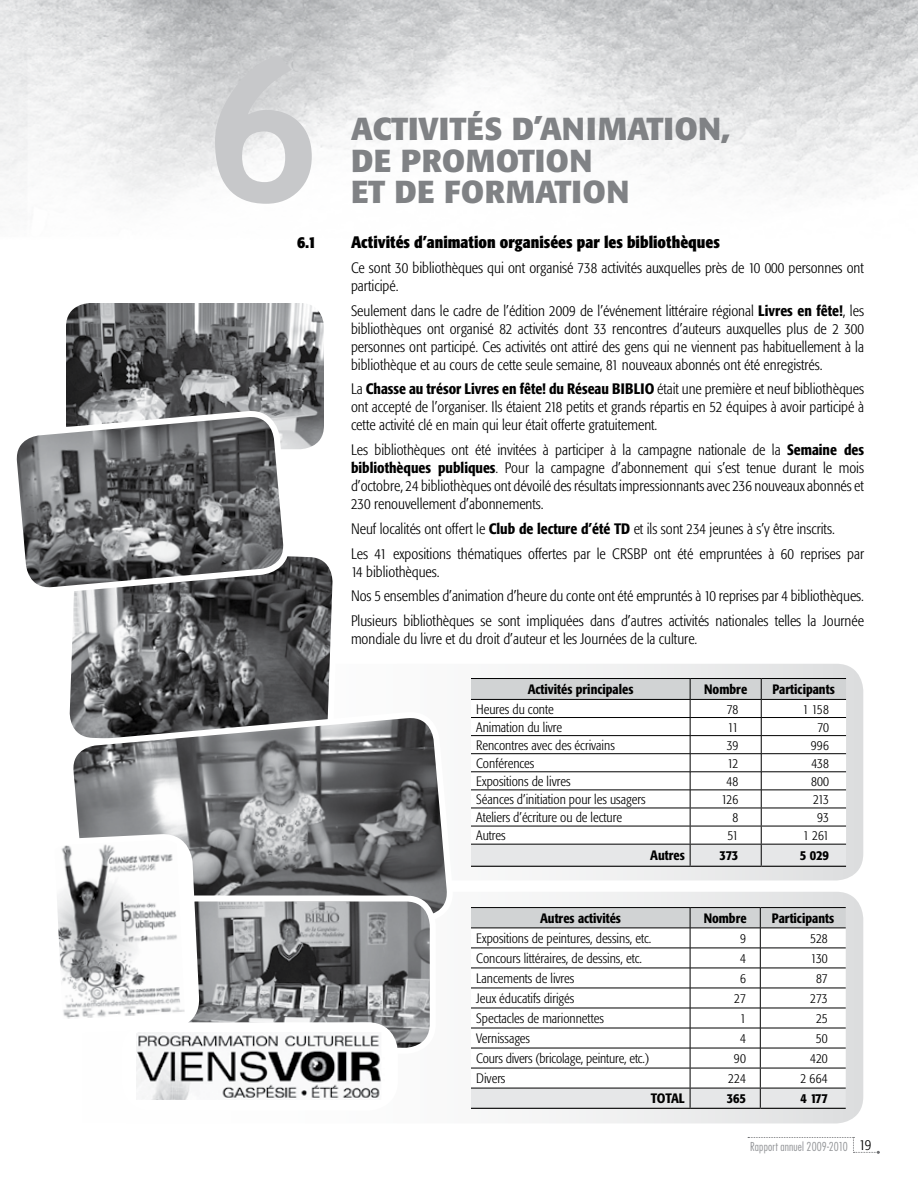
<style>
.page{position:relative;width:918px;height:1188px;background:#fff}
.page>*{position:absolute;margin:0;border:0;box-sizing:border-box;transform-origin:0 0}
.t1{font:700 31.5px/31.5px "Formata";color:#808285}
.t2{font:700 condensed 16.5px "Formata";color:#000}
.t3{font:300 condensed 15px/18px "Formata";color:#000}
.t4{font:300 condensed 13.5px "Formata";color:#000}
.t5{font:500 condensed 13.5px "Formata";color:#000}
.t6{font:300 condensed 12px "Futura";letter-spacing:.015em;color:#939598}
.s1{font-weight:500}
.s2{font-family:"Formata";font-size:15px;color:#000}
</style>
<div class="page">
<svg style="left:748px;top:1137px;width:132px;height:17px"></svg>
<img style="left:0;top:0;width:918px;height:202px">
<svg style="left:0;top:892px;width:863px;height:232px"></svg>
<svg style="left:0;top:664px;width:863px;height:216px"></svg>
<svg style="left:215px;top:56px;width:97px;height:148px"></svg>
<hr style="left:471px;top:866px;width:219px;height:1px;background:#000">
<hr style="left:690px;top:866px;width:71px;height:1px;background:#000">
<hr style="left:761px;top:866px;width:85px;height:1px;background:#000">
<hr style="left:471px;top:678px;width:219px;height:1px;background:#000">
<hr style="left:690px;top:678px;width:71px;height:1px;background:#000">
<hr style="left:761px;top:678px;width:85px;height:1px;background:#000">
<svg style="left:471px;top:679px;width:375px;height:187px"></svg>
<hr style="left:471px;top:1108px;width:219px;height:1px;background:#000">
<hr style="left:690px;top:1108px;width:70px;height:1px;background:#000">
<hr style="left:760px;top:1108px;width:86px;height:1px;background:#000">
<hr style="left:471px;top:907px;width:219px;height:1px;background:#000">
<hr style="left:690px;top:907px;width:70px;height:1px;background:#000">
<hr style="left:760px;top:907px;width:86px;height:1px;background:#000">
<svg style="left:471px;top:908px;width:375px;height:200px"></svg>
<svg style="left:61px;top:303px;width:281px;height:533px"></svg>
<svg style="left:12px;top:412px;width:276px;height:291px"></svg>
<svg style="left:68px;top:713px;width:384px;height:235px;background:#828385"></svg>
<img style="left:197px;top:898px;width:236px;height:153px">
<div style="left:166px;top:896px;width:270px;height:158px;border:6px solid #fff;border-radius:27px"></div>
<svg style="left:41px;top:836px;width:156px;height:288px"></svg>
<div style="left:125px;top:1025px;width:270px;height:83px;background:#fff;border-radius:27px"></div>
<img style="left:136px;top:1032px;width:245px;height:67px">
<div style="left:122px;top:1022px;width:276px;height:89px;border:6px solid #fff;border-radius:27px"></div>
<h1 class="t1" style="left:351px;top:113px;width:380px">ACTIVITÉS D’ANIMATION,<br>DE PROMOTION<br>ET DE FORMATION</h1>
<p class="t2" style="left:297px;top:232px;width:21px">6.1</p>
<p class="t2" style="left:351px;top:232px;width:370px">Activités d’animation organisées par les bibliothèques</p>
<p class="t3" style="left:351px;top:259px;width:514px">Ce sont 30 bibliothèques qui ont organisé 738 activités auxquelles près de 10 000 personnes ont participé.</p>
<p class="t3" style="left:351px;top:301px;width:515px;text-align:justify">Seulement dans le cadre de l’édition 2009 de l’événement littéraire régional <span class="s1">Livres en fête!</span>, les bibliothèques ont organisé 82 activités dont 33 rencontres d’auteurs auxquelles plus de 2 300 personnes ont participé. Ces activités ont attiré des gens qui ne viennent pas habituellement à la bibliothèque et au cours de cette seule semaine, 81 nouveaux abonnés ont été enregistrés.</p>
<p class="t3" style="left:351px;top:380px;width:515px;text-align:justify">La <span class="s1">Chasse au trésor Livres en fête! du Réseau BIBLIO</span> était une première et neuf bibliothèques ont accepté de l’organiser. Ils étaient 218 petits et grands répartis en 52 équipes à avoir participé à cette activité clé en main qui leur était offerte gratuitement.</p>
<p class="t3" style="left:351px;top:441px;width:515px;text-align:justify">Les bibliothèques ont été invitées à participer à la campagne nationale de la <span class="s1">Semaine des bibliothèques publiques</span>. Pour la campagne d’abonnement qui s’est tenue durant le mois d’octobre, 24 bibliothèques ont dévoilé des résultats impressionnants avec 236 nouveaux abonnés et 230 renouvellement d’abonnements.</p>
<p class="t3" style="left:351px;top:516px;width:515px;line-height:24.8px">Neuf localités ont offert le <span class="s1">Club de lecture d’été TD</span> et ils sont 234 jeunes à s’y être inscrits.<br>Les 41 expositions thématiques offertes par le CRSBP ont été empruntées à 60 reprises par</p>
<p class="t3" style="left:351px;top:559px;width:515px;line-height:24.8px">14 bibliothèques.<br>Nos 5 ensembles d’animation d’heure du conte ont été empruntés à 10 reprises par 4 bibliothèques.<br>Plusieurs bibliothèques se sont impliquées dans d’autres activités nationales telles la Journée</p>
<p class="t3" style="left:351px;top:630px;width:348px">mondiale du livre et du droit d’auteur et les Journées de la culture.</p>
<p class="t5" style="left:528px;top:681px;width:107px">Activités principales</p>
<p class="t5" style="left:704px;top:681px;width:45px">Nombre</p>
<p class="t5" style="left:773px;top:681px;width:64px">Participants</p>
<p class="t4" style="left:476px;top:701px;width:79px">Heures du conte</p>
<p class="t4" style="left:727px;top:701px;width:13px">78</p>
<p class="t4" style="left:803px;top:701px;width:28px">1 158</p>
<p class="t4" style="left:476px;top:719px;width:88px">Animation du livre</p>
<p class="t4" style="left:728px;top:719px;width:12px">11</p>
<p class="t4" style="left:818px;top:719px;width:13px">70</p>
<p class="t4" style="left:476px;top:737px;width:140px">Rencontres avec des écrivains</p>
<p class="t4" style="left:727px;top:737px;width:13px">39</p>
<p class="t4" style="left:811px;top:737px;width:20px">996</p>
<p class="t4" style="left:476px;top:755px;width:60px">Conférences</p>
<p class="t4" style="left:727px;top:755px;width:12px">12</p>
<p class="t4" style="left:811px;top:755px;width:19px">438</p>
<p class="t4" style="left:476px;top:773px;width:96px">Expositions de livres</p>
<p class="t4" style="left:727px;top:773px;width:13px">48</p>
<p class="t4" style="left:811px;top:773px;width:19px">800</p>
<p class="t4" style="left:476px;top:791px;width:171px">Séances d’initiation pour les usagers</p>
<p class="t4" style="left:722px;top:791px;width:18px">126</p>
<p class="t4" style="left:813px;top:791px;width:18px">213</p>
<p class="t4" style="left:476px;top:810px;width:147px">Ateliers d’écriture ou de lecture</p>
<p class="t4" style="left:733px;top:810px;width:7px">8</p>
<p class="t4" style="left:817px;top:810px;width:13px">93</p>
<p class="t4" style="left:476px;top:828px;width:31px">Autres</p>
<p class="t4" style="left:727px;top:828px;width:12px">51</p>
<p class="t4" style="left:803px;top:828px;width:27px">1 261</p>
<p class="t5" style="left:650px;top:847px;width:36px">Autres</p>
<p class="t5" style="left:720px;top:847px;width:20px">373</p>
<p class="t5" style="left:800px;top:847px;width:31px">5 029</p>
<p class="t5" style="left:540px;top:910px;width:82px">Autres activités</p>
<p class="t5" style="left:704px;top:910px;width:45px">Nombre</p>
<p class="t5" style="left:772px;top:910px;width:64px">Participants</p>
<p class="t4" style="left:476px;top:930px;width:177px">Expositions de peintures, dessins, etc.</p>
<p class="t4" style="left:740px;top:930px;width:7px">9</p>
<p class="t4" style="left:810px;top:930px;width:19px">528</p>
<p class="t4" style="left:476px;top:951px;width:167px">Concours littéraires, de dessins, etc.</p>
<p class="t4" style="left:740px;top:951px;width:7px">4</p>
<p class="t4" style="left:811px;top:951px;width:18px">130</p>
<p class="t4" style="left:476px;top:971px;width:100px">Lancements de livres</p>
<p class="t4" style="left:740px;top:971px;width:7px">6</p>
<p class="t4" style="left:816px;top:971px;width:13px">87</p>
<p class="t4" style="left:476px;top:991px;width:100px">Jeux éducatifs dirigés</p>
<p class="t4" style="left:734px;top:991px;width:13px">27</p>
<p class="t4" style="left:810px;top:991px;width:19px">273</p>
<p class="t4" style="left:476px;top:1011px;width:129px">Spectacles de marionnettes</p>
<p class="t4" style="left:740px;top:1011px;width:7px">1</p>
<p class="t4" style="left:816px;top:1011px;width:13px">25</p>
<p class="t4" style="left:476px;top:1031px;width:55px">Vernissages</p>
<p class="t4" style="left:740px;top:1031px;width:7px">4</p>
<p class="t4" style="left:816px;top:1031px;width:14px">50</p>
<p class="t4" style="left:476px;top:1051px;width:174px">Cours divers (bricolage, peinture, etc.)</p>
<p class="t4" style="left:734px;top:1051px;width:14px">90</p>
<p class="t4" style="left:810px;top:1051px;width:19px">420</p>
<p class="t4" style="left:476px;top:1071px;width:31px">Divers</p>
<p class="t4" style="left:728px;top:1071px;width:19px">224</p>
<p class="t4" style="left:801px;top:1071px;width:29px">2 664</p>
<p class="t5" style="left:651px;top:1090px;width:36px">TOTAL</p>
<p class="t5" style="left:727px;top:1090px;width:21px">365</p>
<p class="t5" style="left:801px;top:1090px;width:29px">4 177</p>
<p class="t6" style="left:750px;top:1139px;width:123px">Rapport annuel 2009-2010 <span class="s2">19</span></p>
</div>
